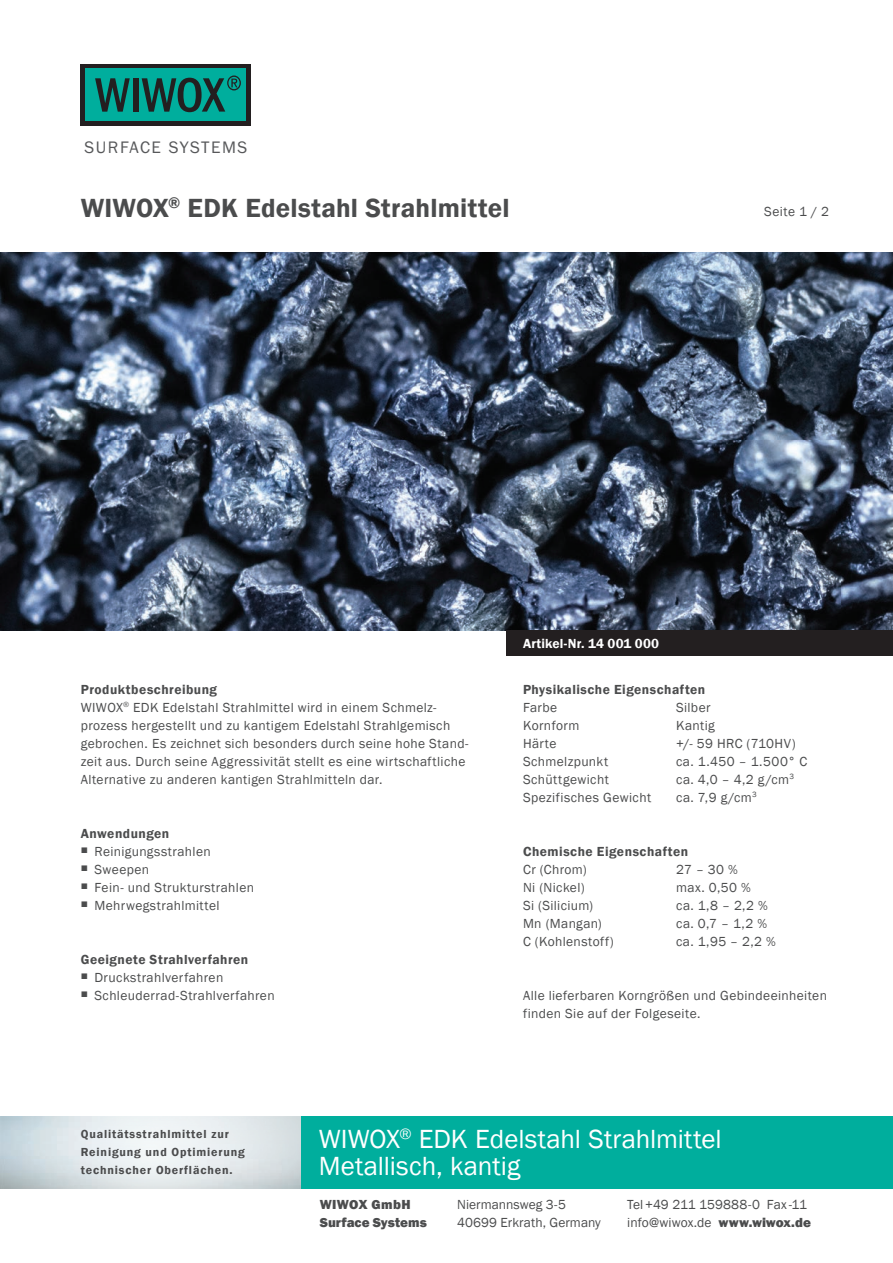
<style>
.page{position:relative;width:893px;height:1263px;background:#fff}
.page>*{position:absolute;margin:0;border:0;box-sizing:border-box;transform-origin:0 0}
.t1{font:27px/27px "Franklin Gothic";color:#fff}
.t2{font:600 27px "Franklin Gothic";letter-spacing:.005em;color:#4b4c4d}
.t3{font:17.25px "Franklin Gothic";letter-spacing:.09em;color:#57585a}
.t4{font:13.5px/18px "Franklin Gothic";letter-spacing:.03em;color:#4b4c4d}
.t5{font:13.5px/18px "Franklin Gothic";letter-spacing:.005em;color:#4b4c4d}
.t6{font:600 13.5px "Franklin Gothic";letter-spacing:.035em;color:#4b4c4d}
.t7{font:800 13.5px/18px "Franklin Gothic";letter-spacing:.005em;color:#4b4c4d}
.t8{font:600 13.5px "Franklin Gothic";letter-spacing:.015em;color:#fff}
.t9{font:600 12px/18px "Franklin Gothic";letter-spacing:.07em;color:#4b4c4d}
.s1{font-weight:600}
.s2{font-weight:800}
</style>
<div class="page">
<img style="left:0;top:1116px;width:302px;height:72px">
<img style="left:0;top:252px;width:893px;height:378px">
<div style="left:81px;top:64px;width:170px;height:61px;background:#231f20"></div>
<div style="left:85px;top:68px;width:161px;height:53px;background:#00ae9d"></div>
<svg style="left:95px;top:78px;width:35px;height:34px"></svg>
<div style="left:133px;top:78px;width:6px;height:34px;background:#231f20"></div>
<svg style="left:142px;top:75px;width:99px;height:37px"></svg>
<div style="left:302px;top:1116px;width:591px;height:72px;background:#00ae9d"></div>
<div style="left:506px;top:630px;width:387px;height:26px;background:#231f20"></div>
<p class="t3" style="left:85px;top:136px;width:164px">SURFACE SYSTEMS</p>
<h1 class="t2" style="left:81px;top:191px;width:430px">WIWOX<sup>®</sup> EDK Edelstahl Strahlmittel</h1>
<p class="t4" style="left:764px;top:203px;width:66px">Seite 1 / 2</p>
<p class="t4" style="left:81px;top:680px;width:389px"><span class="s1">Produktbeschreibung<br></span>WIWOX<sup>®</sup> EDK Edelstahl Strahlmittel wird in einem Schmelz&shy;prozess hergestellt und zu kantigem Edelstahl Strahlgemisch gebrochen. Es zeichnet sich besonders durch seine hohe Stand&shy;zeit aus. Durch seine Aggressivität stellt es eine wirtschaftliche Alternative zu anderen kantigen Strahlmitteln dar.</p>
<p class="t6" style="left:81px;top:825px;width:90px">Anwendungen</p>
<p class="t4" style="left:81px;top:842px;width:131px"><sup>■</sup> Reinigungsstrahlen</p>
<p class="t4" style="left:81px;top:860px;width:70px"><sup>■</sup> Sweepen</p>
<p class="t4" style="left:81px;top:878px;width:175px"><sup>■</sup> Fein- und Strukturstrahlen</p>
<p class="t4" style="left:81px;top:896px;width:140px"><sup>■</sup> Mehrwegstrahlmittel</p>
<p class="t6" style="left:81px;top:951px;width:169px">Geeignete Strahlverfahren</p>
<p class="t4" style="left:81px;top:968px;width:144px"><sup>■</sup> Druckstrahlverfahren</p>
<p class="t4" style="left:81px;top:986px;width:195px"><sup>■</sup> Schleuderrad-Strahlverfahren</p>
<p class="t8" style="left:523px;top:635px;width:138px">Artikel-Nr. 14 001 000</p>
<p class="t6" style="left:523px;top:681px;width:184px">Physikalische Eigenschaften</p>
<p class="t4" style="left:523px;top:698px;width:36px">Farbe</p>
<p class="t4" style="left:676px;top:698px;width:36px">Silber</p>
<p class="t4" style="left:523px;top:716px;width:58px">Kornform</p>
<p class="t4" style="left:676px;top:716px;width:40px">Kantig</p>
<p class="t4" style="left:523px;top:734px;width:35px">Härte</p>
<p class="t4" style="left:676px;top:734px;width:121px">+/- 59 HRC (710HV)</p>
<p class="t4" style="left:523px;top:752px;width:87px">Schmelzpunkt</p>
<p class="t4" style="left:676px;top:752px;width:133px">ca. 1.450 – 1.500° C</p>
<p class="t4" style="left:523px;top:770px;width:87px">Schüttgewicht</p>
<p class="t4" style="left:676px;top:770px;width:120px">ca. 4,0 – 4,2 g/cm<sup>3</sup></p>
<p class="t4" style="left:523px;top:788px;width:130px">Spezifisches Gewicht</p>
<p class="t4" style="left:676px;top:788px;width:82px">ca. 7,9 g/cm<sup>3</sup></p>
<p class="t6" style="left:523px;top:843px;width:167px">Chemische Eigenschaften</p>
<p class="t4" style="left:523px;top:860px;width:65px">Cr (Chrom)</p>
<p class="t4" style="left:676px;top:860px;width:63px">27 – 30 %</p>
<p class="t4" style="left:523px;top:878px;width:63px">Ni (Nickel)</p>
<p class="t4" style="left:676px;top:878px;width:76px">max. 0,50 %</p>
<p class="t4" style="left:523px;top:896px;width:72px">Si (Silicium)</p>
<p class="t4" style="left:676px;top:896px;width:93px">ca. 1,8 – 2,2 %</p>
<p class="t4" style="left:523px;top:914px;width:80px">Mn (Mangan)</p>
<p class="t4" style="left:676px;top:914px;width:92px">ca. 0,7 – 1,2 %</p>
<p class="t4" style="left:523px;top:932px;width:92px">C (Kohlenstoff)</p>
<p class="t4" style="left:676px;top:932px;width:101px">ca. 1,95 – 2,2 %</p>
<p class="t4" style="left:523px;top:986px;width:305px">Alle lieferbaren Korngrößen und Gebindeeinheiten finden Sie auf der Folgeseite.</p>
<p class="t9" style="left:81px;top:1125px;width:166px">Qualitätsstrahlmittel zur<br>Reinigung und Optimierung technischer Oberflächen.</p>
<h1 class="t1" style="left:319px;top:1126px;width:404px">WIWOX<sup>®</sup> EDK Edelstahl Strahlmittel<br>Metallisch, kantig</h1>
<p class="t5" style="left:457px;top:1195px;width:145px">Niermannsweg 3-5<br>40699 Erkrath, Germany</p>
<p class="t5" style="left:627px;top:1195px;width:185px">Tel +49 211 159888-0 Fax -11 info@wiwox.de <span class="s2">www.wiwox.de</span></p>
<p class="t7" style="left:320px;top:1195px;width:109px">WIWOX GmbH<br>Surface Systems</p>
</div>
